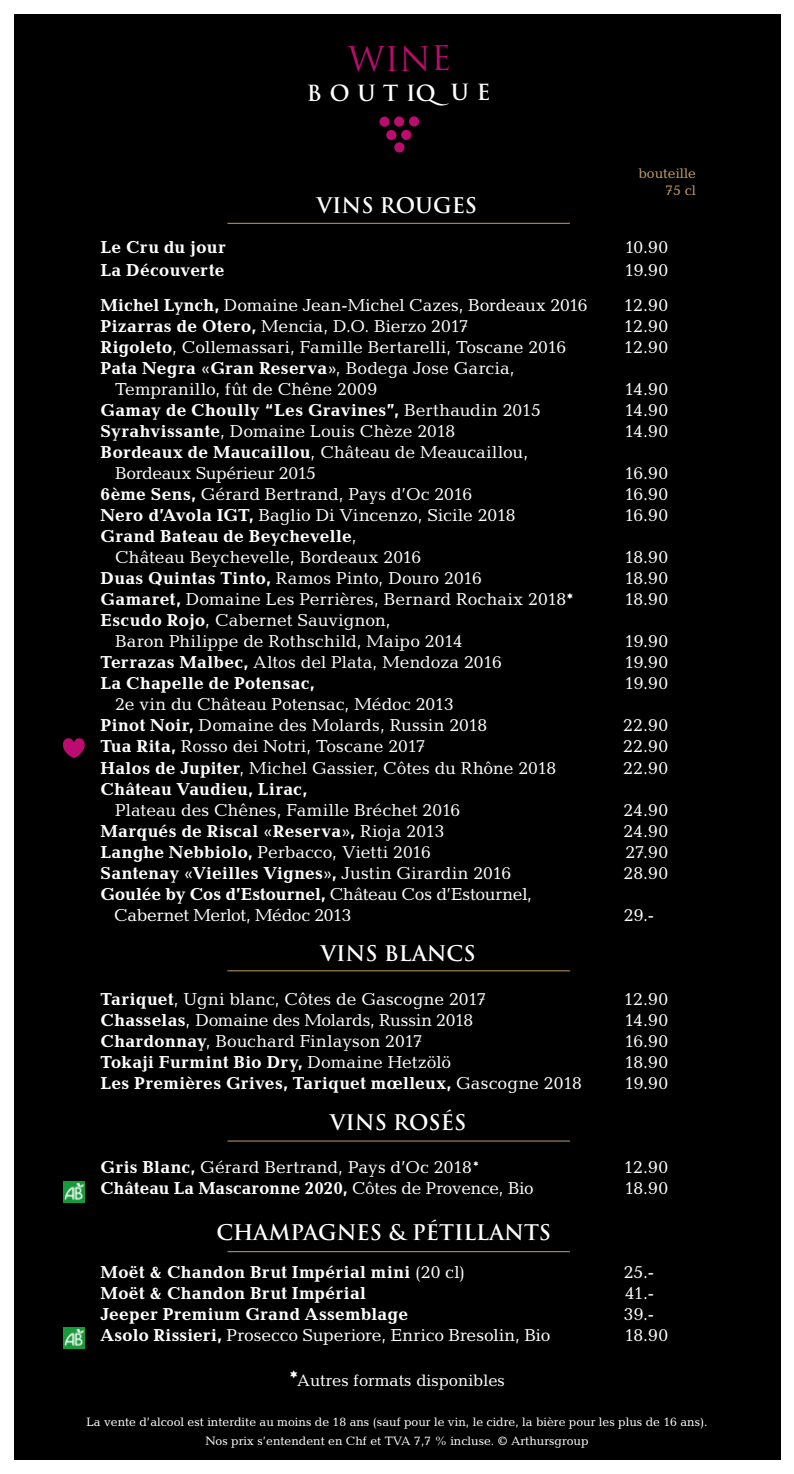
<style>
.page{position:relative;width:794px;height:1474px;background:#fff}
.page>*{position:absolute;margin:0;border:0;box-sizing:border-box;transform-origin:0 0}
.t1{font:33.07px "Trajan";color:#bc0c6f}
.t2{font:700 21.53px "Trajan";letter-spacing:.34em;color:#fff}
.t3{font:700 21px "Trajan";color:#fff}
.t4{font:17.5px/21px "Candida";color:#fff}
.t5{font:700 17.5px "Candida";letter-spacing:.01em;color:#fff}
.t6{font:17.5px/21px "Candida";letter-spacing:-.02em;color:#fff}
.t7{font:16.62px "Candida";color:#fff}
.t8{font:14px/16.8px "Candida";color:#c29f66;text-align:right}
.t9{font:12.25px "Candida";color:#fff}
.s1{font-weight:700}
.s2{font-weight:400}
.s3{font-weight:700;font-size:22.75px}
</style>
<div class="page">
<div style="left:14px;top:14px;width:766px;height:1445px;background:#000"></div>
<svg style="left:63px;top:1181px;width:22px;height:21px"></svg>
<img style="left:65px;top:1183px;width:19px;height:16px">
<svg style="left:63px;top:1327px;width:22px;height:21px"></svg>
<img style="left:65px;top:1329px;width:19px;height:16px">
<svg style="left:62px;top:738px;width:23px;height:20px"></svg>
<hr style="left:227px;top:1251px;width:343px;height:1px;background:#c29f66">
<hr style="left:227px;top:1140px;width:343px;height:1px;background:#c29f66">
<hr style="left:227px;top:970px;width:343px;height:1px;background:#c29f66">
<hr style="left:227px;top:223px;width:343px;height:1px;background:#c29f66">
<div style="left:379px;top:117px;width:11px;height:10px;background:#bc0c6f;border-radius:50%"></div>
<div style="left:394px;top:116px;width:10px;height:11px;background:#bc0c6f;border-radius:50%"></div>
<div style="left:386px;top:130px;width:10px;height:10px;background:#bc0c6f;border-radius:50%"></div>
<div style="left:394px;top:142px;width:10px;height:10px;background:#bc0c6f;border-radius:50%"></div>
<div style="left:409px;top:116px;width:10px;height:11px;background:#bc0c6f;border-radius:50%"></div>
<div style="left:401px;top:130px;width:10px;height:10px;background:#bc0c6f;border-radius:50%"></div>
<h1 class="t1" style="left:348px;top:39px;width:105px">WINE</h1>
<p class="t2" style="left:307px;top:79px;width:185px">BOUTIQUE</p>
<p class="t3" style="left:317px;top:192px;width:162px">VINS ROUGES</p>
<p class="t8" style="left:638px;top:165px;width:59px">bouteille<br>75 cl</p>
<p class="t5" style="left:100px;top:237px;width:127px">Le Cru du jour</p>
<p class="t4" style="left:624px;top:236px;width:45px">10.90</p>
<p class="t5" style="left:100px;top:260px;width:126px">La Découverte</p>
<p class="t4" style="left:624px;top:259px;width:45px">19.90</p>
<p class="t4" style="left:100px;top:295px;width:489px"><span class="s1">Michel Lynch,</span> Domaine Jean-Michel Cazes, Bordeaux 2016</p>
<p class="t4" style="left:623px;top:295px;width:46px">12.90</p>
<p class="t4" style="left:100px;top:316px;width:370px"><span class="s1">Pizarras de Otero,</span> Mencia, D.O. Bierzo 2017</p>
<p class="t4" style="left:623px;top:316px;width:46px">12.90</p>
<p class="t4" style="left:100px;top:337px;width:467px"><span class="s1">Rigoleto</span>, Collemassari, Famille Bertarelli, Toscane 2016</p>
<p class="t4" style="left:623px;top:337px;width:46px">12.90</p>
<p class="t4" style="left:115px;top:358px;width:401px;text-indent:-15px"><span class="s1">Pata Negra «Gran Reserva»</span>, Bodega Jose Garcia,<br>Tempranillo, fût de Chêne 2009</p>
<p class="t4" style="left:624px;top:379px;width:45px">14.90</p>
<p class="t5" style="left:100px;top:400px;width:442px">Gamay de Choully “Les Gravines”, <span class="s2">Berthaudin 2015</span></p>
<p class="t4" style="left:624px;top:400px;width:45px">14.90</p>
<p class="t4" style="left:100px;top:421px;width:356px"><span class="s1">Syrahvissante</span>, Domaine Louis Chèze 2018</p>
<p class="t4" style="left:624px;top:421px;width:45px">14.90</p>
<p class="t4" style="left:115px;top:442px;width:414px;text-indent:-15px"><span class="s1">Bordeaux de Maucaillou</span>, Château de Meaucaillou,<br>Bordeaux Supérieur 2015</p>
<p class="t4" style="left:624px;top:463px;width:45px">16.90</p>
<p class="t4" style="left:100px;top:484px;width:373px"><span class="s1">6ème Sens,</span> Gérard Bertrand, Pays d’Oc 2016</p>
<p class="t4" style="left:624px;top:484px;width:45px">16.90</p>
<p class="t4" style="left:100px;top:505px;width:416px"><span class="s1">Nero d’Avola IGT,</span> Baglio Di Vincenzo, Sicile 2018</p>
<p class="t4" style="left:624px;top:505px;width:45px">16.90</p>
<p class="t4" style="left:115px;top:526px;width:308px;text-indent:-15px"><span class="s1">Grand Bateau de Beychevelle</span>,<br>Château Beychevelle, Bordeaux 2016</p>
<p class="t4" style="left:624px;top:547px;width:45px">18.90</p>
<p class="t4" style="left:100px;top:568px;width:383px"><span class="s1">Duas Quintas Tinto,</span> Ramos Pinto, Douro 2016</p>
<p class="t4" style="left:624px;top:568px;width:45px">18.90</p>
<p class="t4" style="left:100px;top:589px;width:475px"><span class="s1">Gamaret,</span> Domaine Les Perrières, Bernard Rochaix 2018<span class="s1">*</span></p>
<p class="t4" style="left:624px;top:589px;width:45px">18.90</p>
<p class="t4" style="left:115px;top:610px;width:349px;text-indent:-15px"><span class="s1">Escudo Rojo</span>, Cabernet Sauvignon,<br>Baron Philippe de Rothschild, Maipo 2014</p>
<p class="t4" style="left:624px;top:631px;width:45px">19.90</p>
<p class="t4" style="left:100px;top:652px;width:403px"><span class="s1">Terrazas Malbec,</span> Altos del Plata, Mendoza 2016</p>
<p class="t4" style="left:624px;top:652px;width:45px">19.90</p>
<p class="t5" style="left:100px;top:673px;width:215px">La Chapelle de Potensac,</p>
<p class="t4" style="left:624px;top:673px;width:45px">19.90</p>
<p class="t4" style="left:100px;top:694px;width:388px;text-indent:15px">2e vin du Château Potensac, Médoc 2013<br><span class="s1">Pinot Noir,</span> Domaine des Molards, Russin 2018</p>
<p class="t4" style="left:623px;top:715px;width:46px">22.90</p>
<p class="t4" style="left:100px;top:736px;width:327px"><span class="s1">Tua Rita,</span> Rosso dei Notri, Toscane 2017</p>
<p class="t4" style="left:623px;top:736px;width:46px">22.90</p>
<p class="t4" style="left:100px;top:757px;width:457px"><span class="s1">Halos de Jupiter</span>, Michel Gassier, Côtes du Rhône 2018</p>
<p class="t4" style="left:623px;top:757px;width:46px">22.90</p>
<p class="t5" style="left:100px;top:778px;width:208px">Château Vaudieu, Lirac,</p>
<p class="t4" style="left:115px;top:799px;width:347px">Plateau des Chênes, Famille Bréchet 2016</p>
<p class="t4" style="left:623px;top:799px;width:46px">24.90</p>
<p class="t5" style="left:100px;top:820px;width:345px">Marqués de Riscal «Reserva», <span class="s2">Rioja 2013</span></p>
<p class="t4" style="left:623px;top:820px;width:46px">24.90</p>
<p class="t4" style="left:100px;top:841px;width:332px"><span class="s1">Langhe Nebbiolo,</span> Perbacco, Vietti 2016</p>
<p class="t4" style="left:625px;top:841px;width:44px">27.90</p>
<p class="t5" style="left:100px;top:862px;width:412px">Santenay «Vieilles Vignes», <span class="s2">Justin Girardin 2016</span></p>
<p class="t4" style="left:623px;top:862px;width:46px">28.90</p>
<p class="t6" style="left:114px;top:883px;width:419px;text-indent:-14px"><span class="s1">Goulée by Cos d’Estournel,</span> Château Cos d’Estournel,<br>Cabernet Merlot, Médoc 2013</p>
<p class="t4" style="left:624px;top:904px;width:32px">29.-</p>
<p class="t3" style="left:321px;top:940px;width:156px">VINS BLANCS</p>
<p class="t4" style="left:100px;top:988px;width:388px"><span class="s1">Tariquet</span>, Ugni blanc, Côtes de Gascogne 2017</p>
<p class="t4" style="left:623px;top:988px;width:46px">12.90</p>
<p class="t4" style="left:100px;top:1009px;width:374px"><span class="s1">Chasselas</span>, Domaine des Molards, Russin 2018</p>
<p class="t4" style="left:624px;top:1009px;width:45px">14.90</p>
<p class="t4" style="left:100px;top:1030px;width:324px"><span class="s1">Chardonnay</span>, Bouchard Finlayson 2017</p>
<p class="t4" style="left:624px;top:1030px;width:45px">16.90</p>
<p class="t5" style="left:100px;top:1051px;width:352px">Tokaji Furmint Bio Dry, <span class="s2">Domaine Hetzölö</span></p>
<p class="t4" style="left:624px;top:1051px;width:45px">18.90</p>
<p class="t5" style="left:100px;top:1072px;width:483px">Les Premières Grives, Tariquet mœlleux, <span class="s2">Gascogne 2018</span></p>
<p class="t4" style="left:624px;top:1072px;width:45px">19.90</p>
<p class="t3" style="left:330px;top:1108px;width:138px">VINS ROSÉS</p>
<p class="t4" style="left:100px;top:1156px;width:382px"><span class="s1">Gris Blanc,</span> Gérard Bertrand, Pays d’Oc 2018*</p>
<p class="t4" style="left:623px;top:1156px;width:46px">12.90</p>
<p class="t5" style="left:100px;top:1177px;width:434px">Château La Mascaronne 2020, <span class="s2">Côtes de Provence, Bio</span></p>
<p class="t4" style="left:624px;top:1177px;width:45px">18.90</p>
<p class="t3" style="left:216px;top:1219px;width:336px">CHAMPAGNES &amp; PÉTILLANTS</p>
<p class="t5" style="left:100px;top:1261px;width:366px">Moët &amp; Chandon Brut Impérial mini <span class="s2">(20 cl)</span></p>
<p class="t4" style="left:623px;top:1261px;width:32px">25.-</p>
<p class="t5" style="left:100px;top:1282px;width:267px">Moët &amp; Chandon Brut Impérial</p>
<p class="t4" style="left:625px;top:1282px;width:31px">41.-</p>
<p class="t5" style="left:100px;top:1303px;width:309px">Jeeper Premium Grand Assemblage</p>
<p class="t4" style="left:624px;top:1303px;width:32px">39.-</p>
<p class="t4" style="left:100px;top:1324px;width:451px"><span class="s1">Asolo Rissieri,</span> Prosecco Superiore, Enrico Bresolin, Bio</p>
<p class="t4" style="left:624px;top:1324px;width:45px">18.90</p>
<p class="t7" style="left:289px;top:1370px;width:217px"><span class="s3">*</span>Autres formats disponibles</p>
<p class="t9" style="left:86px;top:1414px;width:623px">La vente d’alcool est interdite au moins de 18 ans (sauf pour le vin, le cidre, la bière pour les plus de 16 ans).</p>
<p class="t9" style="left:205px;top:1433px;width:385px">Nos prix s’entendent en Chf et TVA 7,7 % incluse. © Arthursgroup</p>
</div>
